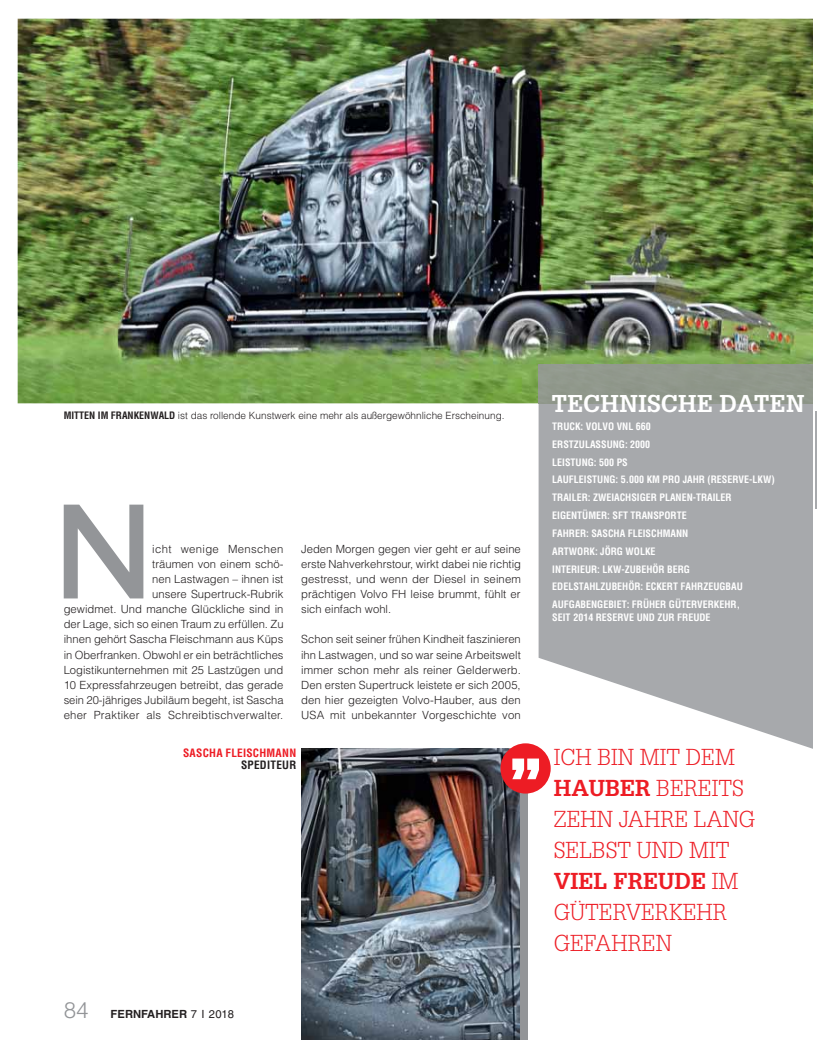
<style>
.page{position:relative;width:817px;height:1057px;background:#fff}
.page>*{position:absolute;margin:0;border:0;box-sizing:border-box;transform-origin:0 0}
.t1{font:700 expanded 129px "Trade Gothic LT Std";color:#939598;scale:.8 1}
.t2{font:700 23.75px "Glypha LT Std";letter-spacing:.01em;color:#fff}
.t3{font:300 22.5px/31.1px "Glypha LT Std";color:#ed1c24}
.t4{font:300 22.5px "Helvetica LT Std";color:#939598}
.t5{font:300 11.25px/15px "Helvetica LT Std";color:#231f20;text-align:justify}
.t6{font:700 condensed 11.25px "Helvetica LT Std";letter-spacing:.02em;color:#ed1c24}
.t7{font:700 11.25px "Helvetica LT Std";color:#231f20}
.t8{font:700 condensed 11.25px "Helvetica LT Std";letter-spacing:.015em;color:#231f20}
.t9{font:700 condensed 10px/17.9px "Helvetica LT Std";color:#fff}
.t10{font:300 10px "Helvetica LT Std";color:#231f20}
.s1{font-weight:700;font-stretch:condensed}
.s2{font-weight:400}
.s3{font-weight:700}
</style>
<div class="page">
<img style="left:18px;top:19px;width:795px;height:384px">
<svg style="left:539px;top:403px;width:274px;height:345px;background:#b2b4b6"></svg>
<div style="left:539px;top:364px;width:274px;height:39px;background:#90988c"></div>
<img style="left:301px;top:748px;width:220px;height:291px">
<div style="left:521px;top:748px;width:7px;height:291px;background:#939598"></div>
<div style="left:500px;top:743px;width:51px;height:50px;background:#ed1c24;border-radius:50%"></div>
<svg style="left:512px;top:758px;width:27px;height:21px"></svg>
<hr style="left:815px;top:411px;width:2px;height:97px;background:#a7a9ac">
<p class="t10" style="left:64px;top:411px;width:442px"><span class="s1">MITTEN IM FRANKENWALD</span> ist das rollende Kunstwerk eine mehr als außergewöhnliche Erscheinung.</p>
<h1 class="t1" style="left:55px;top:478px;width:123px">N</h1>
<p class="t5" style="left:64px;top:543px;width:221px;text-align:right">icht wenige Menschen<br>träumen von einem schö-<br>nen Lastwagen – ihnen ist<br>unsere Supertruck-Rubrik<br>gewidmet. Und manche Glückliche sind in der Lage, sich so einen Traum zu erfüllen. Zu ihnen gehört Sascha Fleischmann aus Küps in Oberfranken. Obwohl er ein beträchtliches Logistikunternehmen mit 25 Lastzügen und 10 Expressfahrzeugen betreibt, das gerade sein 20-jähriges Jubiläum begeht, ist Sascha eher Praktiker als Schreibtischverwalter.</p>
<p class="t5" style="left:301px;top:543px;width:221px">Jeden Morgen gegen vier geht er auf seine erste Nahverkehrstour, wirkt dabei nie richtig gestresst, und wenn der Diesel in seinem prächtigen Volvo FH leise brummt, fühlt er sich einfach wohl.</p>
<p class="t5" style="left:301px;top:633px;width:221px">Schon seit seiner frühen Kindheit faszinieren ihn Lastwagen, und so war seine Arbeitswelt immer schon mehr als reiner Gelderwerb.<br>Den ersten Supertruck leistete er sich 2005, den hier gezeigten Volvo-Hauber, aus den USA mit unbekannter Vorgeschichte von</p>
<p class="t6" style="left:183px;top:748px;width:115px">SASCHA FLEISCHMANN</p>
<p class="t8" style="left:241px;top:761px;width:57px">SPEDITEUR</p>
<h3 class="t4" style="left:64px;top:1002px;width:27px">84</h3>
<p class="t7" style="left:111px;top:1010px;width:125px">FERNFAHRER <span class="s2">7 I 2018</span></p>
<h2 class="t2" style="left:551px;top:394px;width:255px">TECHNISCHE DATEN</h2>
<p class="t9" style="left:552px;top:418px;width:224px">TRUCK: VOLVO VNL 660<br>ERSTZULASSUNG: 2000<br>LEISTUNG: 500 PS<br>LAUFLEISTUNG: 5.000 KM PRO JAHR (RESERVE-LKW)<br>TRAILER: ZWEIACHSIGER PLANEN-TRAILER<br>EIGENTÜMER: SFT TRANSPORTE<br>FAHRER: SASCHA FLEISCHMANN<br>ARTWORK: JÖRG WOLKE<br>INTERIEUR: LKW-ZUBEHÖR BERG<br>EDELSTAHLZUBEHÖR: ECKERT FAHRZEUGBAU<br>AUFGABENGEBIET: FRÜHER GÜTERVERKEHR,</p>
<p class="t9" style="left:552px;top:609px;width:160px">SEIT 2014 RESERVE UND ZUR FREUDE</p>
<h3 class="t3" style="left:554px;top:741px;width:203px">ICH BIN MIT DEM<br><span class="s3">HAUBER</span> BEREITS<br>ZEHN JAHRE LANG<br>SELBST UND MIT<br><span class="s3">VIEL FREUDE</span> IM<br>GÜTERVERKEHR<br>GEFAHREN</h3>
</div>
